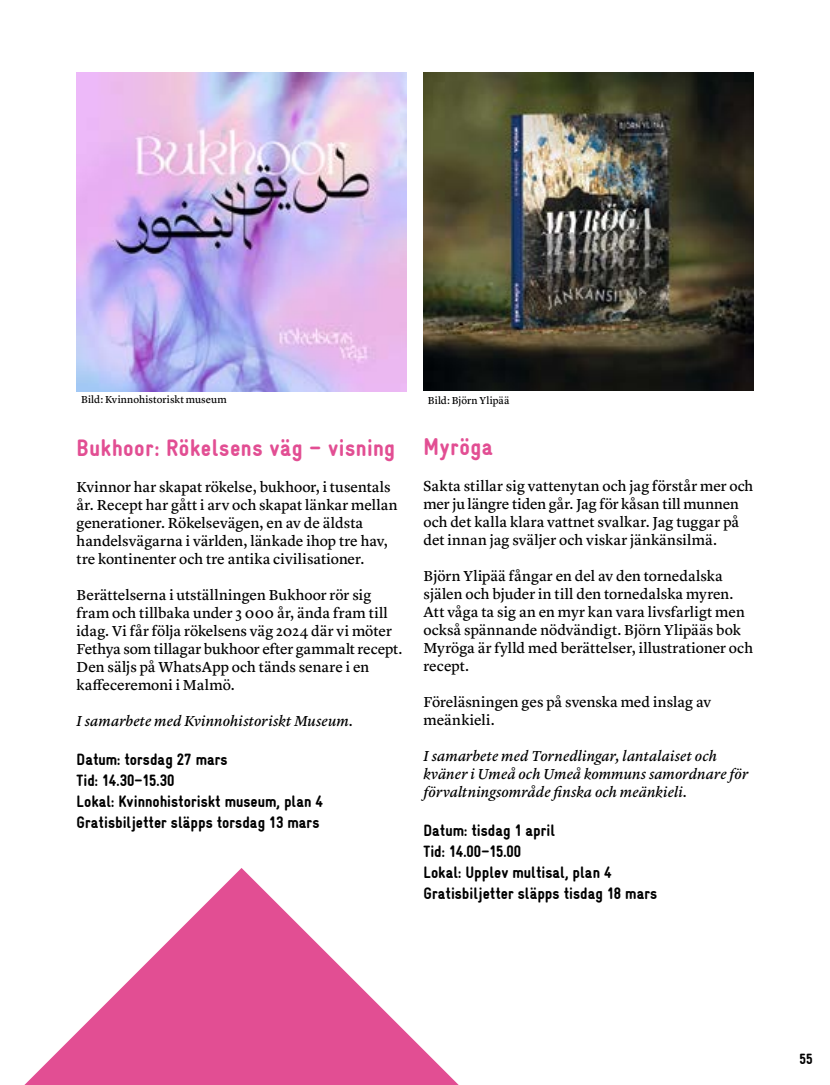
<style>
.page{position:relative;width:830px;height:1085px;background:#fff}
.page>*{position:absolute;margin:0;border:0;box-sizing:border-box;transform-origin:0 0}
.H3_Mellanrubrik{font:900 24px "Gravur Condensed";letter-spacing:.02em;color:#e24e93}
.Ingress{font:900 16.5px "Gravur Condensed";color:#000}
.Bröd{font:15px/18px "Lyon Text Regular No.2";color:#000}
.Bröd-2{font:italic 15px/18px "Lyon Text Regular No.2";letter-spacing:.005em;color:#000}
.t1{font:900 15px "Gravur Condensed";color:#000}
.Bildtext{font:10.5px "Lyon Text Regular No.2";letter-spacing:.01em;color:#000}
</style>
<div class="page">
<img style="left:77px;top:72px;width:329px;height:319px">
<img style="left:423px;top:72px;width:330px;height:318px">
<svg style="left:25px;top:868px;width:433px;height:216px"></svg>
<p class="Bildtext" style="left:81px;top:391px;width:147px">Bild: Kvinnohistoriskt museum</p>
<h3 class="H3_Mellanrubrik" style="left:77px;top:434px;width:320px">Bukhoor: Rökelsens väg – visning</h3>
<p class="Bröd" style="left:77px;top:476px;width:322px">Kvinnor har skapat rökelse, bukhoor, i tusentals år. Recept har gått i arv och skapat länkar mellan generationer. Rökelsevägen, en av de äldsta</p>
<p class="Bröd" style="left:77px;top:530px;width:313px">handelsvägarna i världen, länkade ihop tre hav, tre kontinenter och tre antika civilisationer.</p>
<p class="Bröd" style="left:77px;top:584px;width:327px">Berättelserna i utställningen Bukhoor rör sig fram och tillbaka under 3 000 år, ända fram till idag. Vi får följa rökelsens väg 2024 där vi möter Fethya som tillagar bukhoor efter gammalt recept.<br>Den säljs på WhatsApp och tänds senare i en</p>
<p class="Bröd" style="left:77px;top:674px;width:159px">kaffeceremoni i Malmö.</p>
<p class="Bröd-2" style="left:77px;top:710px;width:278px">I samarbete med Kvinnohistoriskt Museum.</p>
<p class="Ingress" style="left:77px;top:749px;width:152px">Datum: torsdag 27 mars</p>
<p class="Ingress" style="left:77px;top:770px;width:99px">Tid: 14.30–15.30</p>
<p class="Ingress" style="left:77px;top:791px;width:248px">Lokal: Kvinnohistoriskt museum, plan 4</p>
<p class="Ingress" style="left:77px;top:812px;width:244px">Gratisbiljetter släpps torsdag 13 mars</p>
<p class="Bildtext" style="left:427px;top:393px;width:83px">Bild: Björn Ylipää</p>
<h3 class="H3_Mellanrubrik" style="left:423px;top:433px;width:71px">Myröga</h3>
<p class="Bröd" style="left:423px;top:475px;width:331px">Sakta stillar sig vattenytan och jag förstår mer och mer ju längre tiden går. Jag för kåsan till munnen och det kalla klara vattnet svalkar. Jag tuggar på det innan jag sväljer och viskar jänkänsilmä.</p>
<p class="Bröd" style="left:423px;top:565px;width:331px">Björn Ylipää fångar en del av den tornedalska själen och bjuder in till den tornedalska myren.<br>Att våga ta sig an en myr kan vara livsfarligt men också spännande nödvändigt. Björn Ylipääs bok Myröga är fylld med berättelser, illustrationer och recept.</p>
<p class="Bröd" style="left:423px;top:691px;width:289px">Föreläsningen ges på svenska med inslag av</p>
<p class="Bröd" style="left:423px;top:709px;width:73px">meänkieli.</p>
<p class="Bröd-2" style="left:423px;top:745px;width:326px">I samarbete med Tornedlingar, lantalaiset och kväner i Umeå och Umeå kommuns samordnare för förvaltningsområde finska och meänkieli.</p>
<p class="Ingress" style="left:423px;top:820px;width:133px">Datum: tisdag 1 april</p>
<p class="Ingress" style="left:423px;top:841px;width:99px">Tid: 14.00–15.00</p>
<p class="Ingress" style="left:423px;top:862px;width:190px">Lokal: Upplev multisal, plan 4</p>
<p class="Ingress" style="left:423px;top:883px;width:235px">Gratisbiljetter släpps tisdag 18 mars</p>
<p class="t1" style="left:799px;top:1050px;width:15px">55</p>
</div>
